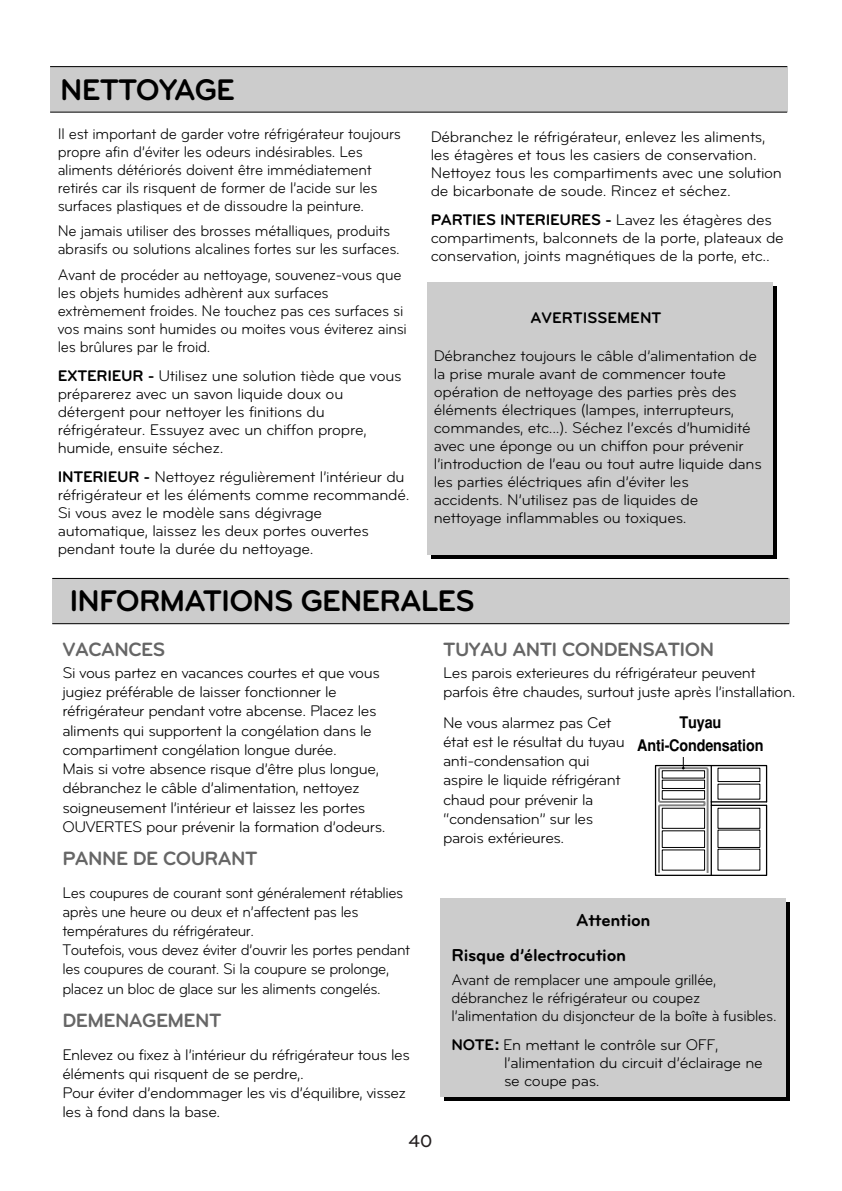
<style>
.page{position:relative;width:842px;height:1191px;background:#fff}
.page>*{position:absolute;margin:0;border:0;box-sizing:border-box;transform-origin:0 0}
.t1{font:700 31px "Bryant LG";letter-spacing:-.03em;color:#000}
.t2{font:700 20px "Bryant LG";letter-spacing:-.03em;color:#666}
.t3{font:700 18px/35px "Bryant LG";letter-spacing:-.015em;color:#000}
.t4{font:500 18px "Bryant LG";color:#231f20}
.t5{font:16px/18px "Bryant LG";letter-spacing:-.015em;color:#000}
.t6{font:16px/18px "Bryant LG";letter-spacing:-.015em;color:#000;scale:.95 1}
.t7{font:700 16px/23.4px "Helvetica";letter-spacing:-.01em;color:#000;text-align:center;scale:.9 1}
.t8{font:700 16px "Bryant LG";color:#000}
.s1{font-weight:700}
.s2{font-family:"Helvetica";font-weight:700}
</style>
<div class="page">
<div style="left:50px;top:67px;width:737px;height:45px;background:#ccc"></div>
<hr style="left:50px;top:66px;width:737px;height:1px;background:#000">
<hr style="left:50px;top:112px;width:737px;height:1px;background:#000">
<div style="left:432px;top:287px;width:345px;height:272px;background:#000"></div>
<div style="left:428px;top:283px;width:345px;height:272px;background:#ccc"></div>
<div style="left:52px;top:579px;width:737px;height:45px;background:#ccc"></div>
<hr style="left:52px;top:578px;width:736px;height:1px;background:#000">
<hr style="left:52px;top:623px;width:737px;height:1px;background:#000">
<svg style="left:654px;top:757px;width:114px;height:119px"></svg>
<div style="left:444px;top:902px;width:345px;height:199px;background:#000"></div>
<div style="left:440px;top:898px;width:345px;height:199px;background:#ccc"></div>
<h1 class="t1" style="left:60px;top:71px;width:176px">NETTOYAGE</h1>
<p class="t6" style="left:58px;top:125px;width:363px">Il est important de garder votre réfrigérateur toujours propre afin d’éviter les odeurs indésirables. Les aliments détériorés doivent être immédiatement retirés car ils risquent de former de l’acide sur les surfaces plastiques et de dissoudre la peinture.</p>
<p class="t6" style="left:58px;top:222px;width:361px">Ne jamais utiliser des brosses métalliques, produits abrasifs ou solutions alcalines fortes sur les surfaces.</p>
<p class="t6" style="left:58px;top:265px;width:369px">Avant de procéder au nettoyage, souvenez-vous que les objets humides adhèrent aux surfaces extrèmement froides. Ne touchez pas ces surfaces si vos mains sont humides ou moites vous éviterez ainsi les brûlures par le froid.</p>
<p class="t5" style="left:58px;top:366px;width:345px"><span class="s1">EXTERIEUR -</span> Utilisez une solution tiède que vous préparerez avec un savon liquide doux ou détergent pour nettoyer les finitions du réfrigérateur. Essuyez avec un chiffon propre, humide, ensuite séchez.</p>
<p class="t5" style="left:58px;top:467px;width:353px"><span class="s1">INTERIEUR -</span> Nettoyez régulièrement l’intérieur du réfrigérateur et les éléments comme recommandé.<br>Si vous avez le modèle sans dégivrage automatique, laissez les deux portes ouvertes pendant toute la durée du nettoyage.</p>
<p class="t5" style="left:431px;top:128px;width:353px">Débranchez le réfrigérateur, enlevez les aliments, les étagères et tous les casiers de conservation.<br>Nettoyez tous les compartiments avec une solution de bicarbonate de soude. Rincez et séchez.</p>
<p class="t5" style="left:431px;top:211px;width:355px"><span class="s1">PARTIES INTERIEURES -</span> Lavez les étagères des compartiments, balconnets de la porte, plateaux de conservation, joints magnétiques de la porte, etc..</p>
<p class="t8" style="left:530px;top:307px;width:133px">AVERTISSEMENT</p>
<p class="t5" style="left:434px;top:347px;width:330px">Débranchez toujours le câble d’alimentation de la prise murale avant de commencer toute opération de nettoyage des parties près des éléments électriques (lampes, interrupteurs, commandes, etc...). Séchez l’excés d’humidité avec une éponge ou un chiffon pour prévenir l’introduction de l’eau ou tout autre liquide dans les parties éléctriques afin d’éviter les accidents. N’utilisez pas de liquides de nettoyage inflammables ou toxiques.</p>
<h1 class="t1" style="left:69px;top:582px;width:407px">INFORMATIONS GENERALES</h1>
<p class="t2" style="left:62px;top:636px;width:104px">VACANCES</p>
<p class="t5" style="left:62px;top:663px;width:325px;line-height:19.2px">Si vous partez en vacances courtes et que vous jugiez préférable de laisser fonctionner le réfrigérateur pendant votre abcense. Placez les aliments qui supportent la congélation dans le compartiment congélation longue durée.<br>Mais si votre absence risque d’être plus longue, débranchez le câble d’alimentation, nettoyez soigneusement l’intérieur et laissez les portes OUVERTES pour prévenir la formation d’odeurs.</p>
<p class="t2" style="left:62px;top:846px;width:197px">PANNE DE COURANT</p>
<p class="t6" style="left:62px;top:883px;width:367px;line-height:19.2px">Les coupures de courant sont généralement rétablies après une heure ou deux et n’affectent pas les températures du réfrigérateur.<br>Toutefois, vous devez éviter d’ouvrir les portes pendant les coupures de courant. Si la coupure se prolonge, placez un bloc de glace sur les aliments congelés.</p>
<p class="t2" style="left:62px;top:1008px;width:161px">DEMENAGEMENT</p>
<p class="t5" style="left:62px;top:1044px;width:349px;line-height:19.2px">Enlevez ou fixez à l’intérieur du réfrigérateur tous les éléments qui risquent de se perdre,.<br>Pour éviter d’endommager les vis d’équilibre, vissez les à fond dans la base.</p>
<p class="t4" style="left:409px;top:1130px;width:25px">40</p>
<p class="t2" style="left:443px;top:636px;width:273px">TUYAU ANTI CONDENSATION</p>
<p class="t5" style="left:443px;top:663px;width:354px;line-height:19.2px">Les parois exterieures du réfrigérateur peuvent parfois être chaudes, surtout juste après l’installation.</p>
<p class="t5" style="left:443px;top:713px;width:183px;line-height:19.2px">Ne vous alarmez pas Cet état est le résultat du tuyau anti-condensation qui aspire le liquide réfrigérant chaud pour prévenir la “condensation” sur les parois extérieures.</p>
<p class="t7" style="left:637px;top:712px;width:142px">Tuyau<br>Anti-Condensation</p>
<p class="t3" style="left:451px;top:903px;width:201px;text-indent:125px">Attention<br>Risque d’électrocution</p>
<p class="t6" style="left:451px;top:971px;width:344px">Avant de remplacer une ampoule grillée, débranchez le réfrigérateur ou coupez l’alimentation du disjoncteur de la boîte à fusibles.</p>
<p class="t5" style="left:504px;top:1036px;width:260px;text-indent:-52px"><span class="s1">NOTE</span><span class="s2">:</span> En mettant le contrôle sur OFF, l’alimentation du circuit d’éclairage ne se coupe pas.</p>
</div>
